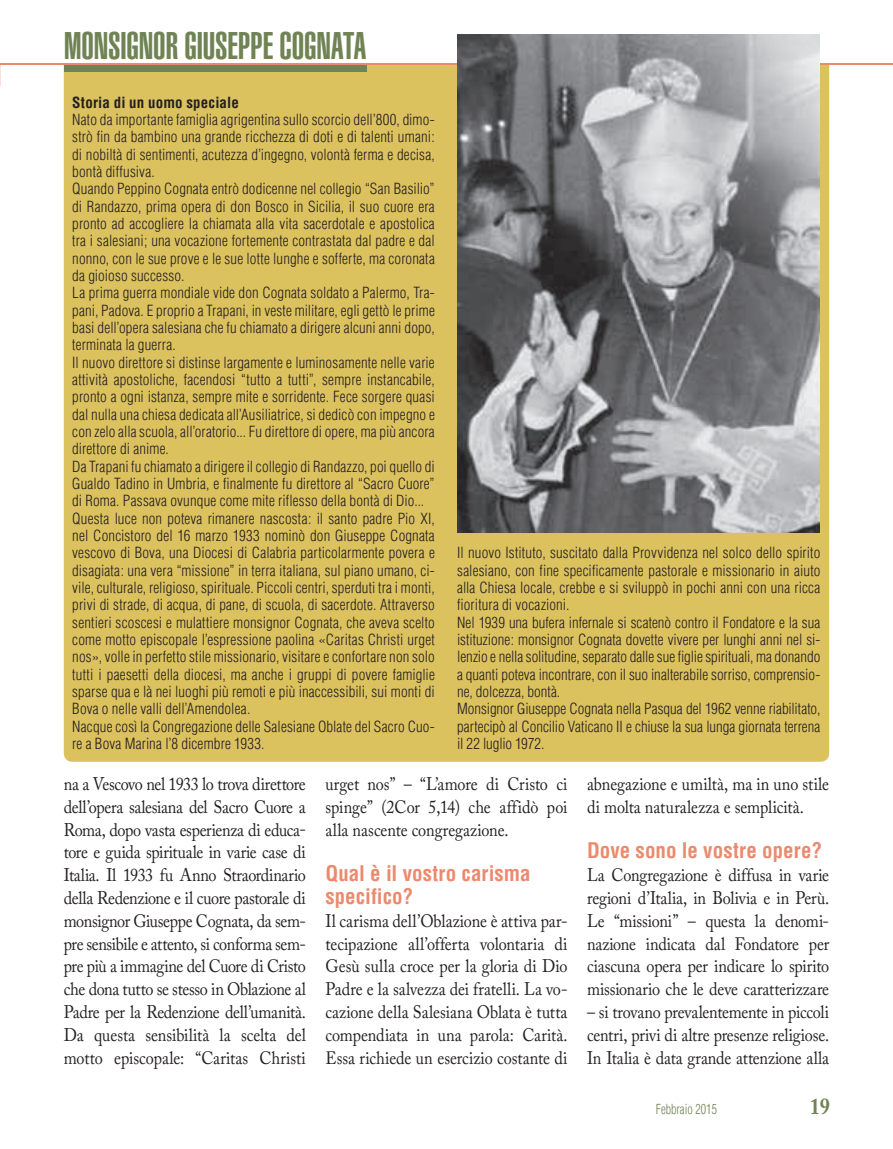
<style>
.page{position:relative;width:893px;height:1149px;background:#fff}
.page>*{position:absolute;margin:0;border:0;box-sizing:border-box;transform-origin:0 0}
.t1{font:900 extra-condensed 37.5px "Helvetica";letter-spacing:-.005em;color:#6f8354}
.t2{font:700 22.5px "Adobe Caslon Pro";color:#6f8354;scale:.9 1}
.t3{font:700 condensed 21px/22.8px "Helvetica";color:#eb8a6e}
.t4{font:18px/22.8px "Adobe Caslon Pro";letter-spacing:-.005em;color:#231f20;text-align:justify;scale:.9 1}
.t5{font:300 condensed 15px/17.2px "Helvetica";letter-spacing:.005em;color:#231f20}
.t6{font:700 condensed 15px "Helvetica";letter-spacing:.01em;color:#231f20}
.t7{font:300 condensed 13.5px "Helvetica";color:#6f8354;scale:.9 1}
</style>
<div class="page">
<hr style="left:0;top:64px;width:893px;height:1px;background:#eb8a6e">
<div style="left:64px;top:65px;width:765px;height:696px;background:#dcc15f"></div>
<div style="left:64px;top:65px;width:302px;height:6px;background:#6f8354"></div>
<img style="left:457px;top:35px;width:363px;height:497px">
<h1 class="t1" style="left:64px;top:24px;width:304px">MONSIGNOR GIUSEPPE COGNATA</h1>
<p class="t6" style="left:72px;top:93px;width:168px">Storia di un uomo speciale</p>
<p class="t5" style="left:72px;top:111px;width:364px">Nato da importante famiglia agrigentina sullo scorcio dell’800, dimo&shy;strò fin da bambino una grande ricchezza di doti e di talenti umani: di nobiltà di sentimenti, acutezza d’ingegno, volontà ferma e decisa, bontà diffusiva.<br>Quando Peppino Cognata entrò dodicenne nel collegio “San Basilio” di Randazzo, prima opera di don Bosco in Sicilia, il suo cuore era pronto ad accogliere la chiamata alla vita sacerdotale e apostolica tra i salesiani; una vocazione fortemente contrastata dal padre e dal nonno, con le sue prove e le sue lotte lunghe e sofferte, ma coronata da gioioso successo.<br>La prima guerra mondiale vide don Cognata soldato a Palermo, Tra&shy;pani, Padova. E proprio a Trapani, in veste militare, egli gettò le prime basi dell’opera salesiana che fu chiamato a dirigere alcuni anni dopo, terminata la guerra.<br>Il nuovo direttore si distinse largamente e luminosamente nelle varie attività apostoliche, facendosi “tutto a tutti”, sempre instancabile, pronto a ogni istanza, sempre mite e sorridente. Fece sorgere quasi dal nulla una chiesa dedicata all’Ausiliatrice, si dedicò con impegno e con zelo alla scuola, all’oratorio... Fu direttore di opere, ma più ancora direttore di anime.<br>Da Trapani fu chiamato a dirigere il collegio di Randazzo, poi quello di Gualdo Tadino in Umbria, e finalmente fu direttore al “Sacro Cuore” di Roma. Passava ovunque come mite riflesso della bontà di Dio...<br>Questa luce non poteva rimanere nascosta: il santo padre Pio XI, nel Concistoro del 16 marzo 1933 nominò don Giuseppe Cognata vescovo di Bova, una Diocesi di Calabria particolarmente povera e disagiata: una vera “missione” in terra italiana, sul piano umano, ci&shy;vile, culturale, religioso, spirituale. Piccoli centri, sperduti tra i monti, privi di strade, di acqua, di pane, di scuola, di sacerdote. Attraverso sentieri scoscesi e mulattiere monsignor Cognata, che aveva scelto come motto episcopale l’espressione paolina «Caritas Christi urget nos», volle in perfetto stile missionario, visitare e confortare non solo tutti i paesetti della diocesi, ma anche i gruppi di povere famiglie sparse qua e là nei luoghi più remoti e più inaccessibili, sui monti di Bova o nelle valli dell’Amendolea.<br>Nacque così la Congregazione delle Salesiane Oblate del Sacro Cuo&shy;re a Bova Marina l’8 dicembre 1933.</p>
<p class="t5" style="left:457px;top:544px;width:365px">Il nuovo Istituto, suscitato dalla Provvidenza nel solco dello spirito salesiano, con fine specificamente pastorale e missionario in aiuto alla Chiesa locale, crebbe e si sviluppò in pochi anni con una ricca fioritura di vocazioni.<br>Nel 1939 una bufera infernale si scatenò contro il Fondatore e la sua istituzione: monsignor Cognata dovette vivere per lunghi anni nel si&shy;lenzio e nella solitudine, separato dalle sue figlie spirituali, ma donando a quanti poteva incontrare, con il suo inalterabile sorriso, comprensio&shy;ne, dolcezza, bontà.<br>Monsignor Giuseppe Cognata nella Pasqua del 1962 venne riabilitato, partecipò al Concilio Vaticano II e chiuse la sua lunga giornata terrena il 22 luglio 1972.</p>
<p class="t4" style="left:64px;top:772px;width:271px">na a Vescovo nel 1933 lo trova direttore dell’opera salesiana del Sacro Cuore a Roma, dopo vasta esperienza di educa&shy;tore e guida spirituale in varie case di Italia. Il 1933 fu Anno Straordinario della Redenzione e il cuore pastorale di monsignor Giuseppe Cognata, da sem&shy;pre sensibile e attento, si conforma sem&shy;pre più a immagine del Cuore di Cristo che dona tutto se stesso in Oblazione al Padre per la Redenzione dell’umanità.<br>Da questa sensibilità la scelta del motto episcopale: “Caritas Christi</p>
<p class="t4" style="left:325px;top:772px;width:270px">urget nos” – “L’amore di Cristo ci spinge” (2Cor 5,14) che affidò poi alla nascente congregazione.</p>
<h3 class="t3" style="left:325px;top:861px;width:207px">Qual è il vostro carisma specifico?</h3>
<p class="t4" style="left:325px;top:908px;width:271px">Il carisma dell’Oblazione è attiva par&shy;tecipazione all’offerta volontaria di Gesù sulla croce per la gloria di Dio Padre e la salvezza dei fratelli. La vo&shy;cazione della Salesiana Oblata è tutta compendiata in una parola: Carità.<br>Essa richiede un esercizio costante di</p>
<p class="t4" style="left:587px;top:772px;width:270px">abnegazione e umiltà, ma in uno stile di molta naturalezza e semplicità.</p>
<h3 class="t3" style="left:587px;top:838px;width:237px">Dove sono le vostre opere?</h3>
<p class="t4" style="left:587px;top:863px;width:271px">La Congregazione è diffusa in varie regioni d’Italia, in Bolivia e in Perù.<br>Le “missioni” – questa la denomi&shy;nazione indicata dal Fondatore per ciascuna opera per indicare lo spirito missionario che le deve caratterizzare</p>
<p class="t4" style="left:587px;top:1000px;width:271px">– si trovano prevalentemente in piccoli centri, privi di altre presenze religiose.<br>In Italia è data grande attenzione alla</p>
<p class="t7" style="left:656px;top:1100px;width:70px">Febbraio 2015</p>
<h2 class="t2" style="left:810px;top:1092px;width:24px">19</h2>
</div>
